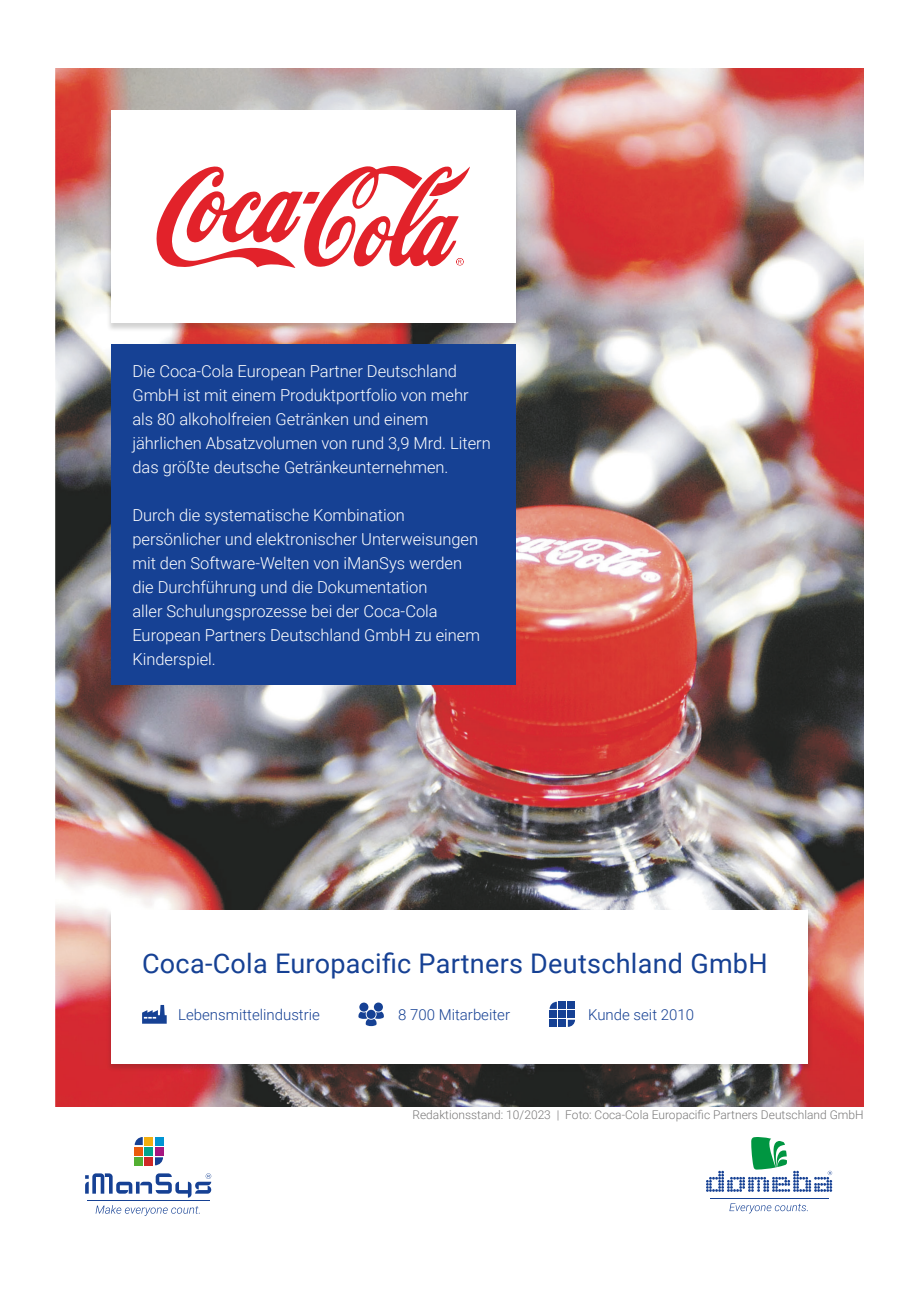
<style>
.page{position:relative;width:919px;height:1289px;background:#fff}
.page>*{position:absolute;margin:0;border:0;box-sizing:border-box;transform-origin:0 0}
.t1{font:27px "Roboto";letter-spacing:.01em;color:#164194}
.t2{font:300 16.5px/24px "Roboto";color:#fff}
.t3{font:300 15px "Roboto";color:#164194}
.t4{font:300 12px "Roboto";color:#7a7979}
</style>
<div class="page">
<img style="left:55px;top:68px;width:808px;height:1038px">
<div style="left:106px;top:910px;width:706px;height:162px;background:#1d1d1b;opacity:.2"></div>
<div style="left:111px;top:910px;width:697px;height:153px;background:#fff"></div>
<svg style="left:549px;top:1001px;width:8px;height:7px"></svg>
<svg style="left:567px;top:1019px;width:8px;height:7px"></svg>
<div style="left:567px;top:1001px;width:8px;height:7px;background:#164194"></div>
<div style="left:567px;top:1010px;width:8px;height:7px;background:#164194"></div>
<div style="left:558px;top:1001px;width:8px;height:7px;background:#164194"></div>
<div style="left:558px;top:1019px;width:8px;height:7px;background:#164194"></div>
<div style="left:549px;top:1019px;width:8px;height:7px;background:#164194"></div>
<div style="left:558px;top:1010px;width:8px;height:7px;background:#164194"></div>
<div style="left:549px;top:1010px;width:8px;height:7px;background:#164194"></div>
<div style="left:374px;top:1002px;width:9px;height:9px;background:#164194;border-radius:50%"></div>
<div style="left:359px;top:1002px;width:9px;height:9px;background:#164194;border-radius:50%"></div>
<svg style="left:358px;top:1011px;width:26px;height:15px"></svg>
<svg style="left:366px;top:1009px;width:9px;height:9px"></svg>
<svg style="left:142px;top:1004px;width:25px;height:19px"></svg>
<div style="left:106px;top:110px;width:413px;height:222px;background:#1d1d1b;opacity:.2"></div>
<div style="left:111px;top:111px;width:404px;height:212px;background:#fff"></div>
<div style="left:111px;top:344px;width:404px;height:341px;background:#164194"></div>
<svg style="left:156px;top:166px;width:314px;height:102px"></svg>
<svg style="left:96px;top:1205px;width:104px;height:10px"></svg>
<svg style="left:135px;top:1137px;width:8px;height:7px"></svg>
<svg style="left:155px;top:1157px;width:8px;height:8px"></svg>
<div style="left:155px;top:1136px;width:8px;height:8px;background:#0095d4"></div>
<div style="left:155px;top:1147px;width:8px;height:8px;background:#a71680"></div>
<div style="left:145px;top:1136px;width:8px;height:8px;background:#f1ae0f"></div>
<div style="left:145px;top:1157px;width:8px;height:8px;background:#cf2927"></div>
<div style="left:135px;top:1157px;width:8px;height:8px;background:#53af32"></div>
<div style="left:145px;top:1147px;width:8px;height:8px;background:#00a58c"></div>
<div style="left:135px;top:1147px;width:8px;height:8px;background:#ea5b0c"></div>
<svg style="left:85px;top:1173px;width:126px;height:24px"></svg>
<hr style="left:87px;top:1200px;width:122px;height:1px;background:#164194">
<hr style="left:709px;top:1198px;width:119px;height:1px;background:#164194">
<svg style="left:706px;top:1137px;width:126px;height:54px"></svg>
<svg style="left:729px;top:1203px;width:78px;height:10px"></svg>
<p class="t2" style="left:132px;top:359px;width:360px">Die Coca-Cola European Partner Deutschland GmbH ist mit einem Produktportfolio von mehr als 80 alkoholfreien Getränken und einem jährlichen Absatzvolumen von rund 3,9 Mrd. Litern das größte deutsche Getränkeunternehmen.</p>
<p class="t2" style="left:132px;top:503px;width:349px">Durch die systematische Kombination persönlicher und elektronischer Unterweisungen mit den Software-Welten von iManSys werden die Durchführung und die Dokumentation<br>aller Schulungsprozesse bei der Coca-Cola European Partners Deutschland GmbH zu einem Kinderspiel.</p>
<p class="t1" style="left:142px;top:944px;width:627px">Coca-Cola Europacific Partners Deutschland GmbH</p>
<p class="t3" style="left:398px;top:1003px;width:113px">8 700 Mitarbeiter</p>
<p class="t3" style="left:588px;top:1003px;width:107px">Kunde seit 2010</p>
<p class="t3" style="left:178px;top:1003px;width:143px">Lebensmittelindustrie</p>
<p class="t4" style="left:412px;top:1106px;width:452px">Redaktionsstand: 10/2023 | Foto: Coca-Cola Europacific Partners Deutschland GmbH</p>
</div>
